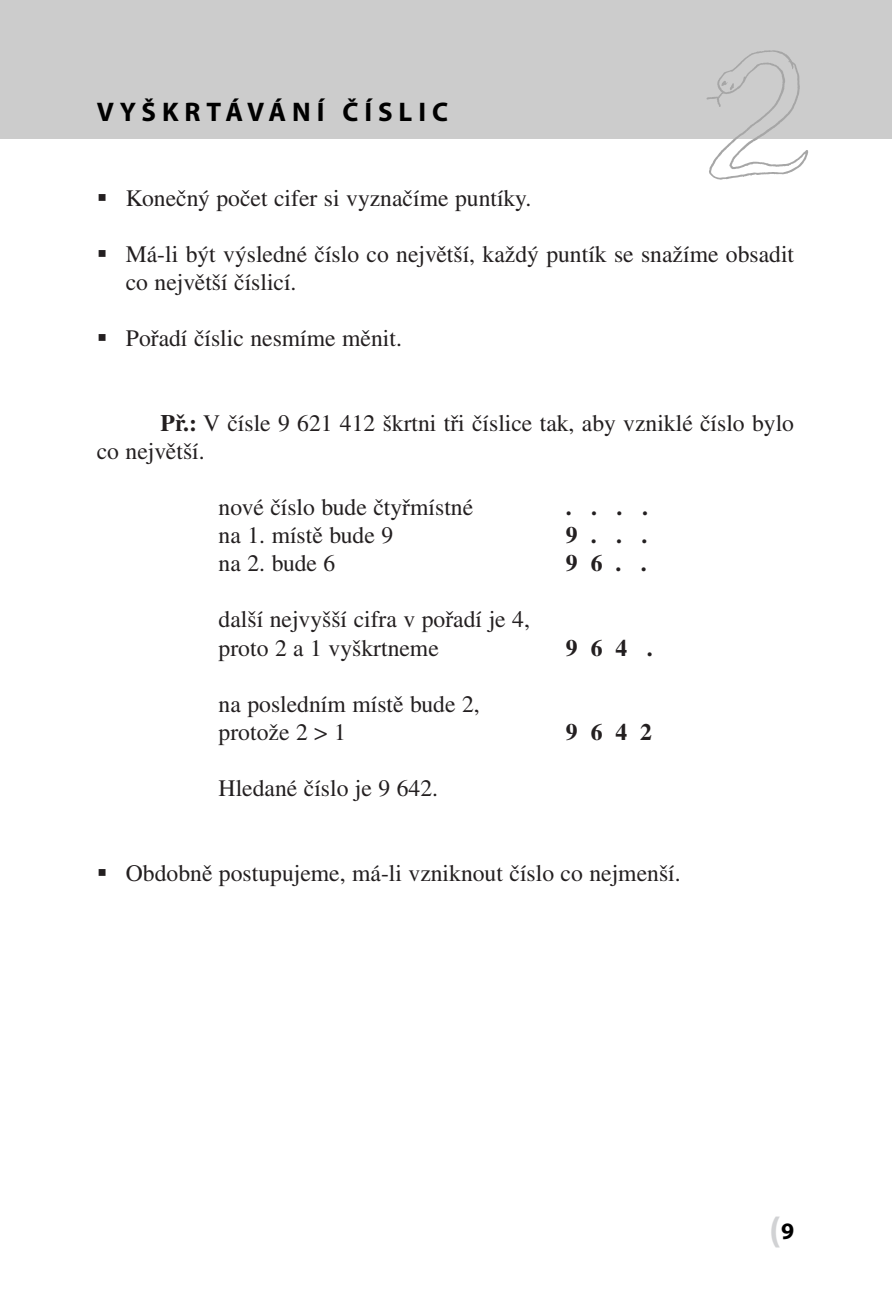
<style>
.page{position:relative;width:892px;height:1302px;background:#fff}
.page>*{position:absolute;margin:0;border:0;box-sizing:border-box;transform-origin:0 0}
.t1{font:700 38.25px "Myriad CE";color:#d1d2d4}
.t2{font:700 27px "Myriad CE";letter-spacing:.22em;color:#000}
.t3{font:23.62px/28.1px "Times CE";color:#231f20}
.t4{font:700 23.62px "Times CE";color:#231f20}
.s1{font-weight:700}
.s2{font-size:23.62px;color:#000}
</style>
<div class="page">
<svg style="left:0;top:0;width:892px;height:180px"></svg>
<p class="t2" style="left:97px;top:102px;width:353px">VYŠKRTÁVÁNÍ ČÍSLIC</p>
<p class="t3" style="left:126px;top:186px;width:407px">Konečný počet cifer si vyznačíme puntíky.</p>
<p class="t3" style="left:126px;top:242px;width:670px">Má-li být výsledné číslo co největší, každý puntík se snažíme obsadit co největší číslicí.</p>
<p class="t3" style="left:126px;top:327px;width:277px">Pořadí číslic nesmíme měnit.</p>
<p class="t3" style="left:97px;top:411px;width:699px;text-indent:64px"><span class="s1">Př.:</span> V čísle 9 621 412 škrtni tři číslice tak, aby vzniklé číslo bylo co největší.</p>
<p class="t3" style="left:219px;top:496px;width:256px">nové číslo bude čtyřmístné</p>
<p class="t4" style="left:566px;top:499px;width:84px">. . . .</p>
<p class="t3" style="left:219px;top:524px;width:176px">na 1. místě bude 9</p>
<p class="t4" style="left:566px;top:527px;width:83px">9 . . .</p>
<p class="t3" style="left:219px;top:552px;width:118px">na 2. bude 6</p>
<p class="t4" style="left:566px;top:556px;width:82px">9 6 . .</p>
<p class="t3" style="left:219px;top:608px;width:313px">další nejvyšší cifra v pořadí je 4, proto 2 a 1 vyškrtneme</p>
<p class="t4" style="left:566px;top:640px;width:88px">9 6 4 .</p>
<p class="t3" style="left:219px;top:692px;width:263px">na posledním místě bude 2, protože 2 &gt; 1</p>
<p class="t3" style="left:219px;top:777px;width:221px">Hledané číslo je 9 642.</p>
<p class="t4" style="left:566px;top:724px;width:88px">9 6 4 2</p>
<p class="t3" style="left:126px;top:861px;width:556px">Obdobně postupujeme, má-li vzniknout číslo co nejmenší.</p>
<h1 class="t1" style="left:769px;top:1217px;width:27px">(<span class="s2">9</span></h1>
</div>
